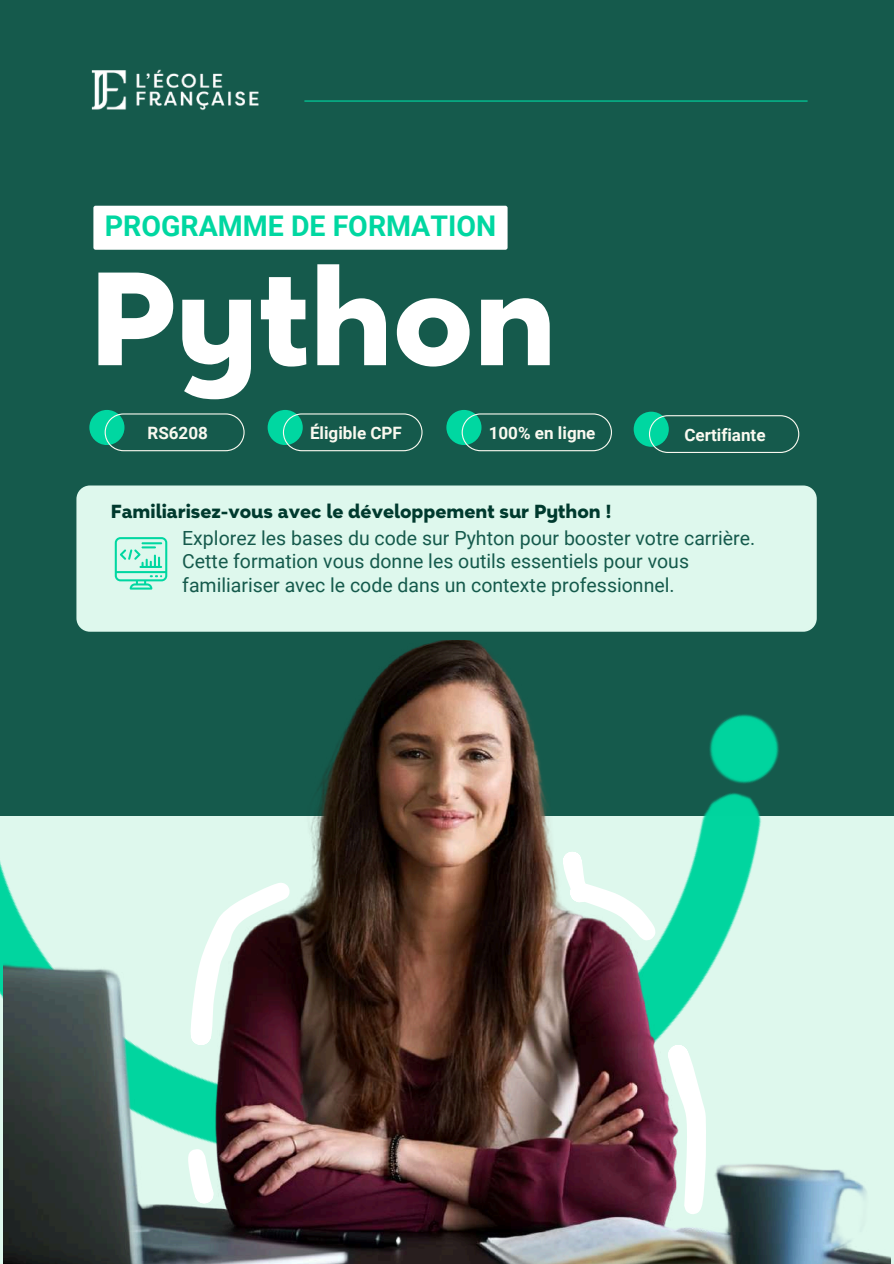
<style>
.page{position:relative;width:894px;height:1264px;background:#fff}
.page>*{position:absolute;margin:0;border:0;box-sizing:border-box;transform-origin:0 0}
.t1{font:800 150.75px "Magenos";color:#fff}
.t2{font:700 28.5px "Roboto";color:#00d7a1}
.t3{font:800 21.6px "Magenos";color:#003a2e}
.t4{font:19.5px/23.7px "Roboto";color:#155a4c}
.t5{font:700 17.1px "Roboto";color:#faf9f0}
</style>
<div class="page">
<div style="left:0;top:0;width:893px;height:1263px;background:#155a4c"></div>
<hr style="left:304px;top:100px;width:503px;height:2px;background:#00d7a1">
<div style="left:76px;top:485px;width:740px;height:146px;background:#def8ed;border-radius:13px"></div>
<img style="left:91px;top:69px;width:168px;height:42px">
<img style="left:3px;top:640px;width:887px;height:623px">
<div style="left:89px;top:410px;width:35px;height:35px;background:#00d7a1;border-radius:50%"></div>
<svg style="left:105px;top:413px;width:139px;height:38px"></svg>
<div style="left:267px;top:410px;width:36px;height:35px;background:#00d7a1;border-radius:50%"></div>
<svg style="left:283px;top:413px;width:139px;height:38px"></svg>
<div style="left:446px;top:410px;width:35px;height:35px;background:#00d7a1;border-radius:50%"></div>
<svg style="left:461px;top:413px;width:151px;height:38px"></svg>
<div style="left:633px;top:411px;width:35px;height:36px;background:#00d7a1;border-radius:50%"></div>
<svg style="left:648px;top:415px;width:151px;height:38px"></svg>
<svg style="left:115px;top:537px;width:52px;height:52px"></svg>
<div style="left:93px;top:206px;width:414px;height:44px;background:#fff;border-radius:2px"></div>
<svg style="left:190px;top:882px;width:99px;height:163px;background:#999292"></svg>
<svg style="left:188px;top:1149px;width:25px;height:54px"></svg>
<svg style="left:668px;top:1044px;width:38px;height:170px;background:#e7e9e8"></svg>
<svg style="left:563px;top:851px;width:92px;height:89px;background:#d9e1dc"></svg>
<h2 class="t2" style="left:105px;top:210px;width:393px">PROGRAMME DE FORMATION</h2>
<h1 class="t1" style="left:89px;top:239px;width:468px">Python</h1>
<p class="t5" style="left:147px;top:423px;width:62px">RS6208</p>
<p class="t5" style="left:310px;top:423px;width:93px">Éligible CPF</p>
<p class="t5" style="left:488px;top:423px;width:108px">100% en ligne</p>
<p class="t5" style="left:684px;top:424px;width:83px">Certifiante</p>
<p class="t3" style="left:111px;top:499px;width:501px">Familiarisez-vous avec le développement sur Python !</p>
<p class="t4" style="left:182px;top:526px;width:574px">Explorez les bases du code sur Pyhton pour booster votre carrière.<br>Cette formation vous donne les outils essentiels pour vous familiariser avec le code dans un contexte professionnel.</p>
</div>
